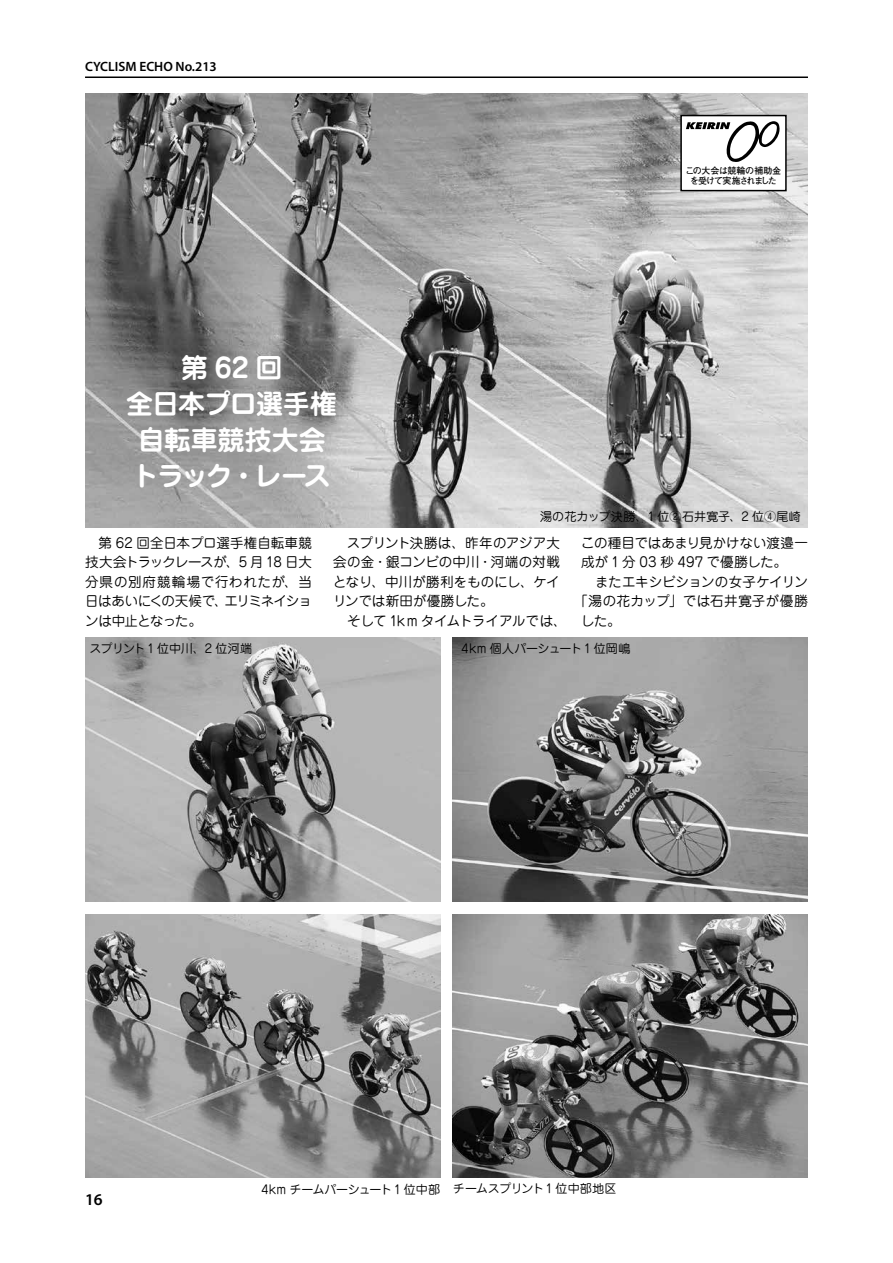
<style>
.page{position:relative;width:893px;height:1263px;background:#fff}
.page>*{position:absolute;margin:0;border:0;box-sizing:border-box;transform-origin:0 0}
.t1{font:700 27px/36px "Jun 501 Pro";letter-spacing:-.015em;color:#fff;text-align:center}
.t2{font:600 16.5px "Myriad Pro";color:#000}
.t3{font:13.5px/19.5px "Jun 201 Pro";letter-spacing:-.005em;color:#000;text-align:justify}
.t4{font:600 13.5px "Myriad Pro";color:#000}
.t5{font:13.5px "Jun 201 Pro";letter-spacing:.035em;color:#000}
.t6{font:12px "Jun 201 Pro";letter-spacing:.01em;color:#000}
.t7{font:12px "Jun 201 Pro";letter-spacing:-.03em;color:#000}
.t8{font:700 9px/10.5px "Futo Go B101 Pro";letter-spacing:-.07em;color:#000;text-align:center}
</style>
<div class="page">
<hr style="left:85px;top:77px;width:723px;height:1px;background:#000">
<img style="left:85px;top:94px;width:723px;height:433px">
<img style="left:453px;top:638px;width:355px;height:263px">
<img style="left:85px;top:638px;width:355px;height:263px">
<img style="left:85px;top:914px;width:355px;height:264px">
<img style="left:453px;top:914px;width:355px;height:264px">
<div style="left:681px;top:116px;width:105px;height:75px;background:#fff"></div>
<div style="left:680px;top:115px;width:107px;height:76px;border:2px solid #000"></div>
<svg style="left:686px;top:121px;width:94px;height:41px"></svg>
<p class="t4" style="left:85px;top:58px;width:133px">CYCLISM ECHO No.213</p>
<h1 class="t1" style="left:126px;top:347px;width:212px">第62回<br>全日本プロ選手権自転車競技大会トラック・レース</h1>
<p class="t8" style="left:685px;top:164px;width:97px">この大会は競輪の補助金を受けて実施されました</p>
<p class="t6" style="left:540px;top:507px;width:262px">湯の花カップ決勝、1 位②石井寛子、2 位④尾崎</p>
<p class="t3" style="left:85px;top:531px;width:228px">　第 62 回全日本プロ選手権自転車競技大会トラックレースが、5 月 18 日大分県の別府競輪場で行われたが、当日はあいにくの天候で、エリミネイションは中止となった。</p>
<p class="t3" style="left:333px;top:531px;width:235px;text-align:left">　スプリント決勝は、昨年のアジア大会の金・銀コンビの中川・河端の対戦となり、中川が勝利をものにし、ケイリンでは新田が優勝した。<br>　そして 1km タイムトライアルでは、</p>
<p class="t3" style="left:581px;top:531px;width:228px">この種目ではあまり見かけない渡邉一</p>
<p class="t3" style="left:581px;top:551px;width:207px">成が 1 分 03 秒 497 で優勝した。</p>
<p class="t3" style="left:581px;top:570px;width:228px">　またエキシビションの女子ケイリン</p>
<p class="t5" style="left:574px;top:590px;width:235px">「湯の花カップ」では石井寛子が優勝</p>
<p class="t3" style="left:581px;top:609px;width:55px">した。　</p>
<p class="t7" style="left:89px;top:639px;width:164px">スプリント1 位中川、2 位河端</p>
<p class="t6" style="left:461px;top:639px;width:171px">4km 個人パーシュート1 位岡嶋</p>
<p class="t2" style="left:85px;top:1188px;width:19px">16</p>
<p class="t6" style="left:261px;top:1179px;width:357px">4km チームパーシュート1 位中部 チームスプリント1 位中部地区</p>
</div>
